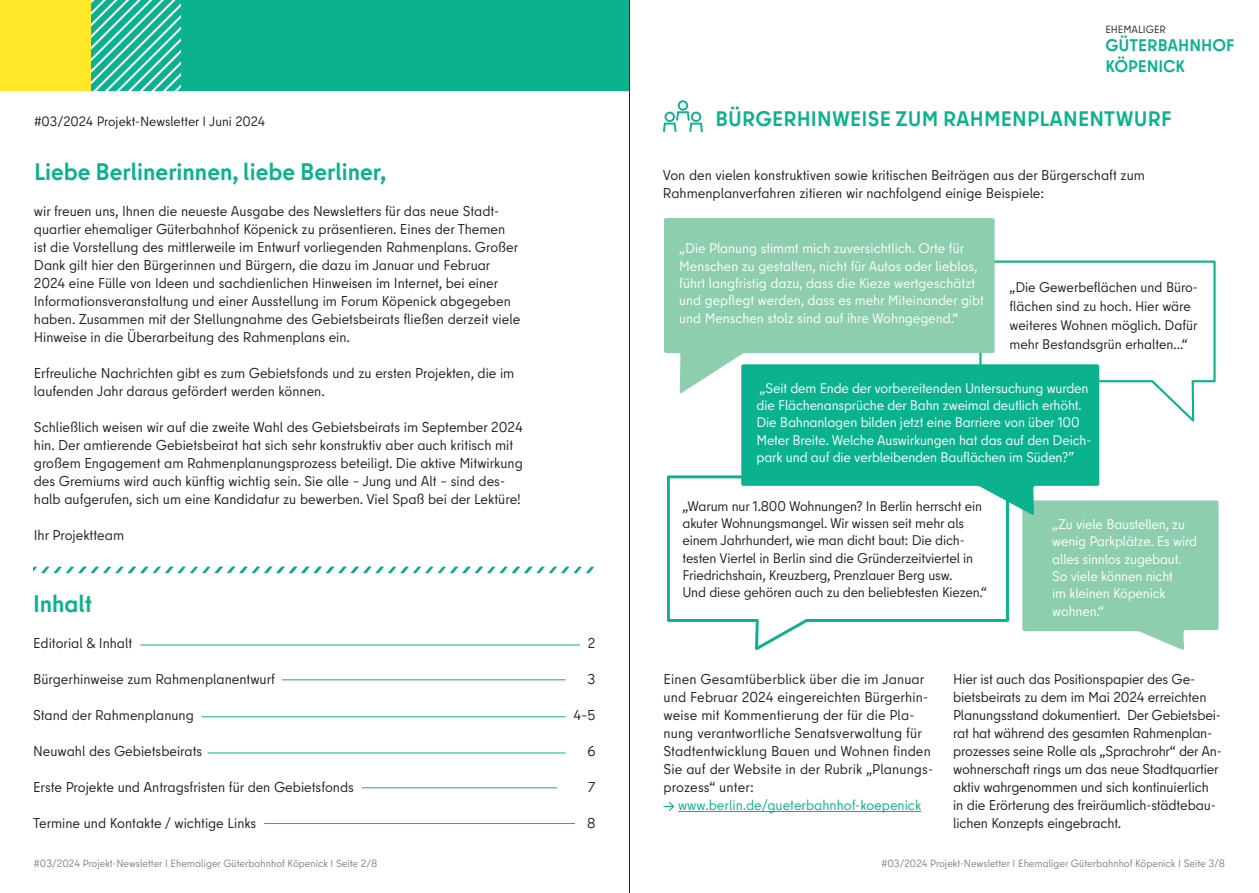
<style>
.page{position:relative;width:1259px;height:893px;background:#fff}
.page>*{position:absolute;margin:0;border:0;box-sizing:border-box;transform-origin:0 0}
.t1{font:700 24px "Berlin Type";color:#0ab38d}
.t2{font:700 21px "Berlin Type";letter-spacing:.01em;color:#0ab38d}
.t3{font:700 16.8px/20.1px "Berlin Type";color:#0ab38d}
.t4{font:14.25px/18px "Berlin Type";color:#231f20}
.t5{font:14.25px "Berlin Type";color:#0ab38d}
.t6{font:13.95px/17.4px "Berlin Type";letter-spacing:-.01em;color:#fff}
.t7{font:13.95px/17.4px "Berlin Type";letter-spacing:-.01em;color:#231f20}
.t8{font:13.5px "Berlin Type";color:#231f20}
.t9{font:10.5px "Berlin Type";color:#808285}
.t10{font:10.5px "Berlin Type";color:#231f20}
</style>
<div class="page">
<div style="left:0;top:0;width:629px;height:90px;background:#0ab38d"></div>
<svg style="left:90px;top:0;width:90px;height:90px"></svg>
<div style="left:0;top:0;width:90px;height:90px;background:#ffe82a"></div>
<svg style="left:666px;top:475px;width:343px;height:176px"></svg>
<svg style="left:994px;top:259px;width:222px;height:167px"></svg>
<svg style="left:664px;top:218px;width:330px;height:176px;background:#96d2b5"></svg>
<svg style="left:1022px;top:500px;width:196px;height:150px;background:#9ad4b8"></svg>
<svg style="left:741px;top:364px;width:358px;height:151px;fill:#0ab38d"></svg>
<svg style="left:663px;top:100px;width:40px;height:32px"></svg>
<img style="left:34px;top:567px;width:560px;height:5px">
<hr style="left:678px;top:811px;width:243px;height:1px;background:#0ab38d">
<hr style="left:140px;top:645px;width:440px;height:1px;background:#0ab38d">
<hr style="left:282px;top:680px;width:284px;height:1px;background:#0ab38d">
<hr style="left:202px;top:716px;width:364px;height:1px;background:#0ab38d">
<hr style="left:362px;top:787px;width:195px;height:1px;background:#0ab38d">
<hr style="left:264px;top:823px;width:311px;height:1px;background:#0ab38d">
<hr style="left:207px;top:753px;width:359px;height:1px;background:#0ab38d">
<svg style="left:663px;top:802px;width:11px;height:9px"></svg>
<hr style="left:629px;top:0;width:1px;height:893px;background:#231f20">
<p class="t8" style="left:34px;top:113px;width:233px">#03/2024 Projekt-Newsletter I Juni 2024</p>
<h2 class="t1" style="left:34px;top:156px;width:354px">Liebe Berlinerinnen, liebe Berliner,</h2>
<p class="t4" style="left:34px;top:202px;width:488px">wir freuen uns, Ihnen die neueste Ausgabe des Newsletters für das neue Stadt&shy;quartier ehemaliger Güterbahnhof Köpenick zu präsentieren. Eines der Themen ist die Vorstellung des mittlerweile im Entwurf vorliegenden Rahmenplans. Großer Dank gilt hier den Bürgerinnen und Bürgern, die dazu im Januar und Februar 2024 eine Fülle von Ideen und sachdienlichen Hinweisen im Internet, bei einer Informationsveranstaltung und einer Ausstellung im Forum Köpenick abgegeben haben. Zusammen mit der Stellungnahme des Gebietsbeirats fließen derzeit viele Hinweise in die Überarbeitung des Rahmenplans ein.</p>
<p class="t4" style="left:34px;top:364px;width:482px">Erfreuliche Nachrichten gibt es zum Gebietsfonds und zu ersten Projekten, die im laufenden Jahr daraus gefördert werden können.</p>
<p class="t4" style="left:34px;top:418px;width:490px">Schließlich weisen wir auf die zweite Wahl des Gebietsbeirats im September 2024 hin. Der amtierende Gebietsbeirat hat sich sehr konstruktiv aber auch kritisch mit großem Engagement am Rahmenplanungsprozess beteiligt. Die aktive Mitwirkung des Gremiums wird auch künftig wichtig sein. Sie alle – Jung und Alt – sind des&shy;halb aufgerufen, sich um eine Kandidatur zu bewerben. Viel Spaß bei der Lektüre!</p>
<p class="t4" style="left:34px;top:526px;width:92px">Ihr Projektteam</p>
<h2 class="t1" style="left:33px;top:588px;width:61px">Inhalt</h2>
<p class="t4" style="left:33px;top:634px;width:101px">Editorial &amp; Inhalt</p>
<p class="t4" style="left:588px;top:634px;width:9px">2</p>
<p class="t4" style="left:33px;top:670px;width:243px">Bürgerhinweise zum Rahmenplanentwurf</p>
<p class="t4" style="left:587px;top:670px;width:9px">3</p>
<p class="t4" style="left:33px;top:706px;width:162px">Stand der Rahmenplanung</p>
<p class="t4" style="left:573px;top:706px;width:24px">4–5</p>
<p class="t4" style="left:33px;top:742px;width:171px">Neuwahl des Gebietsbeirats</p>
<p class="t4" style="left:587px;top:742px;width:10px">6</p>
<p class="t4" style="left:33px;top:778px;width:322px">Erste Projekte und Antragsfristen für den Gebietsfonds</p>
<p class="t4" style="left:588px;top:778px;width:9px">7</p>
<p class="t4" style="left:33px;top:814px;width:225px">Termine und Kontakte / wichtige Links</p>
<p class="t4" style="left:587px;top:814px;width:10px">8</p>
<p class="t9" style="left:34px;top:856px;width:345px">#03/2024 Projekt-Newsletter I Ehemaliger Güterbahnhof Köpenick I Seite 2/8</p>
<p class="t10" style="left:1105px;top:23px;width:62px">EHEMALIGER</p>
<p class="t3" style="left:1105px;top:36px;width:131px">GÜTERBAHNHOF<br>KÖPENICK</p>
<h2 class="t2" style="left:715px;top:105px;width:458px">BÜRGERHINWEISE ZUM RAHMENPLANENTWURF</h2>
<p class="t4" style="left:663px;top:166px;width:483px">Von den vielen konstruktiven sowie kritischen Beiträgen aus der Bürgerschaft zum<br>Rahmenplanverfahren zitieren wir nachfolgend einige Beispiele:</p>
<p class="t6" style="left:679px;top:240px;width:306px">„Die Planung stimmt mich zuversichtlich. Orte für Menschen zu gestalten, nicht für Autos oder lieblos, führt langfristig dazu, dass die Kieze wertgeschätzt und gepflegt werden, dass es mehr Miteinander gibt und Menschen stolz sind auf ihre Wohngegend.“</p>
<p class="t7" style="left:1009px;top:277px;width:190px;line-height:19px">„Die Gewerbeflächen und Büro&shy;flächen sind zu hoch. Hier wäre weiteres Wohnen möglich. Dafür mehr Bestandsgrün erhalten…“</p>
<p class="t6" style="left:756px;top:379px;width:336px">„Seit dem Ende der vorbereitenden Untersuchung wurden die Flächenansprüche der Bahn zweimal deutlich erhöht.<br>Die Bahnanlagen bilden jetzt eine Barriere von über 100<br>Meter Breite. Welche Auswirkungen hat das auf den Deich&shy;park und auf die verbleibenden Bauflächen im Süden?”</p>
<p class="t7" style="left:682px;top:497px;width:306px">„Warum nur 1.800 Wohnungen? In Berlin herrscht ein akuter Wohnungsmangel. Wir wissen seit mehr als einem Jahrhundert, wie man dicht baut: Die dich&shy;testen Viertel in Berlin sind die Gründerzeitviertel in Friedrichshain, Kreuzberg, Prenzlauer Berg usw.<br>Und diese gehören auch zu den beliebtesten Kiezen.“</p>
<p class="t6" style="left:1052px;top:515px;width:146px">„Zu viele Baustellen, zu wenig Parkplätze. Es wird alles sinnlos zugebaut.<br>So viele können nicht<br>im kleinen Köpenick wohnen.“</p>
<p class="t4" style="left:663px;top:670px;width:271px">Einen Gesamtüberblick über die im Januar und Februar 2024 eingereichten Bürgerhin&shy;weise mit Kommentierung der für die Pla&shy;nung verantwortliche Senatsverwaltung für Stadtentwicklung Bauen und Wohnen finden Sie auf der Website in der Rubrik „Planungs&shy;prozess“ unter:</p>
<p class="t5" style="left:678px;top:796px;width:245px">www.berlin.de/gueterbahnhof-koepenick</p>
<p class="t4" style="left:953px;top:670px;width:270px">Hier ist auch das Positionspapier des Ge&shy;bietsbeirats zu dem im Mai 2024 erreichten Planungsstand dokumentiert. Der Gebietsbei&shy;rat hat während des gesamten Rahmenplan&shy;prozesses seine Rolle als „Sprachrohr“ der An&shy;wohnerschaft rings um das neue Stadtquartier aktiv wahrgenommen und sich kontinuierlich in die Erörterung des freiräumlich-städtebau&shy;lichen Konzepts eingebracht.</p>
<p class="t9" style="left:881px;top:857px;width:345px">#03/2024 Projekt-Newsletter I Ehemaliger Güterbahnhof Köpenick I Seite 3/8</p>
</div>
